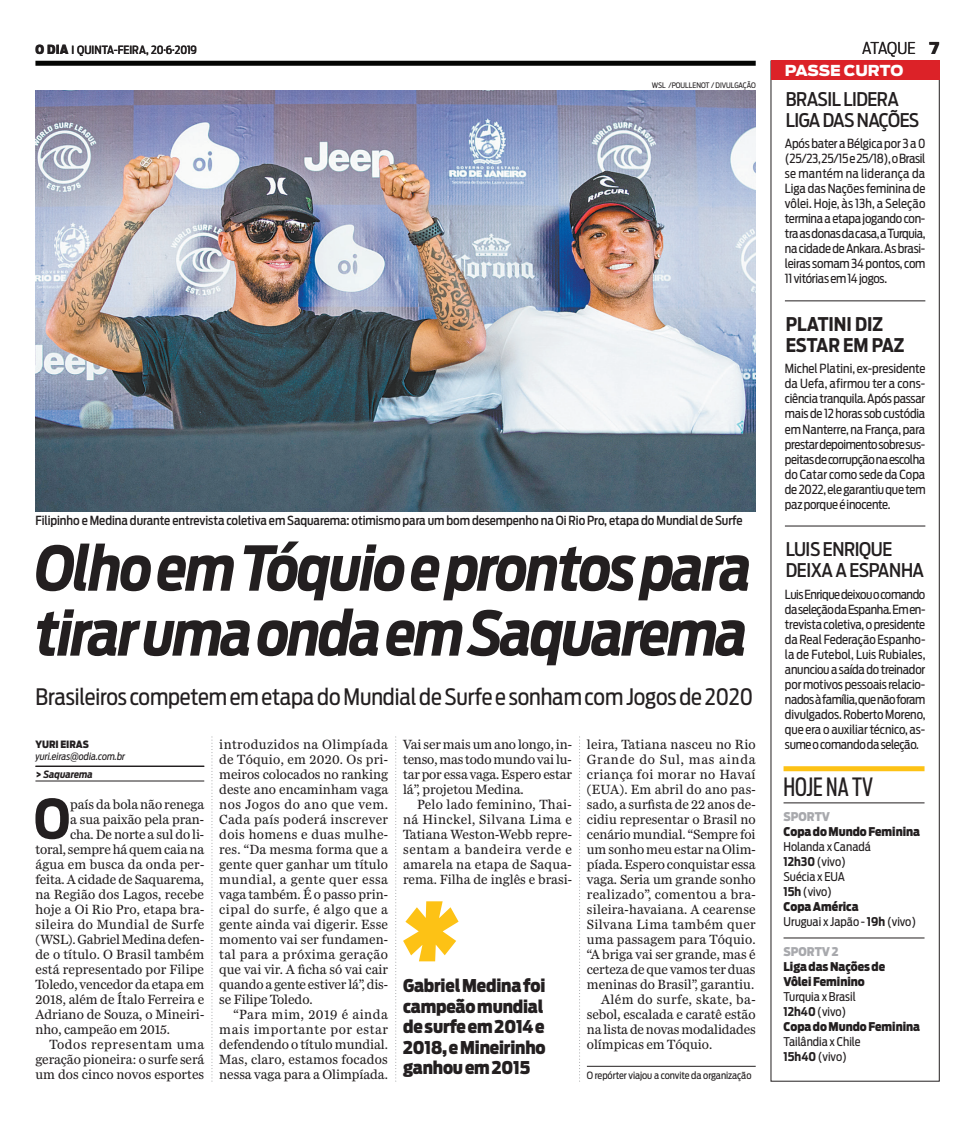
<style>
.page{position:relative;width:975px;height:1124px;background:#fff}
.page>*{position:absolute;margin:0;border:0;box-sizing:border-box;transform-origin:0 0}
.t1{font:italic 700 61.25px/64.9px "Antenna Cond";letter-spacing:-.035em;color:#231f20}
.t2{font:700 54.25px "Antenna Cond";color:#231f20}
.t3{font:25px "Antenna Extra Cond";color:#231f20}
.t4{font:22.5px "Antenna Cond";letter-spacing:-.005em;color:#231f20}
.t5{font:500 18.75px/21.2px "Antenna Cond";letter-spacing:-.025em;color:#231f20}
.t6{font:700 18.75px/21.2px "Antenna Cond";color:#231f20}
.t7{font:900 17.5px/20.5px "Antenna Cond";letter-spacing:-.01em;color:#231f20}
.t8{font:300 16.25px "Antenna Cond";letter-spacing:-.01em;color:#231f20}
.t9{font:900 15px "Antenna";letter-spacing:-.01em;color:#fff}
.t10{font:13.75px/15px "Miller Daily Two";letter-spacing:-.005em;color:#231f20;text-align:justify}
.t11{font:13.75px "Miller Daily Two";letter-spacing:.015em;color:#231f20}
.t12{font:13.75px "Miller Daily Two";letter-spacing:.03em;color:#231f20}
.t13{font:13.75px "Miller Daily Two";letter-spacing:.025em;color:#231f20}
.t14{font:13.75px "Miller Daily Two";letter-spacing:.05em;color:#231f20}
.t15{font:13.75px "Miller Daily Two";letter-spacing:.045em;color:#231f20}
.t16{font:12.5px/15px "Antenna Cond";letter-spacing:-.02em;color:#231f20;text-align:justify}
.t17{font:500 12.5px "Antenna Cond";letter-spacing:-.005em;color:#231f20}
.t18{font:12px/15px "Antenna Cond";color:#231f20}
.t19{font:900 12px/15px "Antenna Cond";color:#231f20}
.t20{font:900 12px "Antenna Cond";color:#a8a9ad}
.t21{font:500 11.25px "Antenna Cond";letter-spacing:-.01em;color:#231f20}
.t22{font:10px "Antenna Cond";letter-spacing:-.005em;color:#231f20}
.t23{font:italic 10px/17.2px "Antenna Cond";color:#231f20}
.t24{font:900 10px "Antenna Cond";color:#231f20}
.t25{font:7.5px "Antenna Cond";letter-spacing:-.005em;color:#231f20}
.s1{font-weight:900;font-size:12.5px}
.s2{font-family:"Antenna";font-weight:900}
.s3{font-weight:900;font-style:normal}
.s4{font-weight:700}
.s5{font-weight:900}
</style>
<div class="page">
<div style="left:35px;top:61px;width:720px;height:5px;background:#040503"></div>
<svg style="left:211px;top:736px;width:2px;height:345px"></svg>
<svg style="left:395px;top:736px;width:2px;height:345px"></svg>
<svg style="left:579px;top:736px;width:1px;height:345px"></svg>
<div style="left:783px;top:766px;width:141px;height:5px;background:#fdc215"></div>
<hr style="left:783px;top:802px;width:141px;height:1px;background:#231f20">
<hr style="left:783px;top:937px;width:141px;height:1px;background:#231f20">
<hr style="left:784px;top:300px;width:141px;height:1px;background:#231f20">
<hr style="left:784px;top:525px;width:141px;height:1px;background:#231f20">
<div style="left:770px;top:61px;width:169px;height:19px;background:#dc2228"></div>
<img style="left:35px;top:91px;width:720px;height:420px">
<svg style="left:403px;top:901px;width:55px;height:60px"></svg>
<hr style="left:35px;top:765px;width:169px;height:1px;background:#231f20">
<hr style="left:35px;top:766px;width:169px;height:1px;background:#231f20">
<hr style="left:35px;top:780px;width:169px;height:1px;background:#231f20">
<hr style="left:587px;top:1065px;width:168px;height:1px;background:#231f20">
<p class="t21" style="left:35px;top:43px;width:163px"><span class="s1">o dia</span> I Quinta-feira, 20.6.2019</p>
<p class="t8" style="left:862px;top:38px;width:79px">ATAQUE <span class="s2">7</span></p>
<p class="t25" style="left:652px;top:81px;width:34px">WSL /Poullen</p>
<p class="t25" style="left:701px;top:81px;width:56px">ot / Divulgação</p>
<p class="t17" style="left:35px;top:512px;width:708px">Filipinho e Medina durante entrevista coletiva em Saquarema: otimismo para um bom desempenho na Oi Rio Pro, etapa do Mundial de Surfe</p>
<h1 class="t1" style="left:35px;top:536px;width:718px">Olho em Tóquio e prontos para tirar uma onda em Saquarema</h1>
<h3 class="t4" style="left:35px;top:683px;width:719px">Brasileiros competem em etapa do Mundial de Surfe e sonham com Jogos de 2020</h3>
<p class="t24" style="left:35px;top:738px;width:55px">YURI EIRAS</p>
<p class="t23" style="left:35px;top:748px;width:91px">yuri.eiras@odia.com.br <span class="s3">&gt;</span> <span class="s4">Saquarema</span></p>
<h2 class="t2" style="left:34px;top:786px;width:38px">O</h2>
<p class="t10" style="left:70px;top:796px;width:136px">país da bola não renega</p>
<p class="t10" style="left:70px;top:811px;width:135px">a sua paixão pela pran-</p>
<p class="t10" style="left:70px;top:826px;width:135px">cha. De norte a sul do li-</p>
<p class="t10" style="left:35px;top:841px;width:170px">toral, sempre há quem caia na</p>
<p class="t11" style="left:35px;top:856px;width:170px">água em busca da onda per-</p>
<p class="t10" style="left:35px;top:871px;width:170px">feita. A cidade de Saquarema,</p>
<p class="t10" style="left:35px;top:886px;width:170px">na Região dos Lagos, recebe</p>
<p class="t10" style="left:35px;top:901px;width:170px">hoje a Oi Rio Pro, etapa bra-</p>
<p class="t13" style="left:35px;top:916px;width:170px">sileira do Mundial de Surfe</p>
<p class="t10" style="left:35px;top:931px;width:170px">(WSL). Gabriel Medina defen-</p>
<p class="t10" style="left:35px;top:946px;width:170px">de o título. O Brasil também</p>
<p class="t10" style="left:35px;top:961px;width:170px">está representado por Filipe</p>
<p class="t10" style="left:35px;top:976px;width:170px">Toledo, vencedor da etapa em</p>
<p class="t10" style="left:35px;top:991px;width:170px">2018, além de Ítalo Ferreira e</p>
<p class="t10" style="left:35px;top:1006px;width:170px">Adriano de Souza, o Mineiri-</p>
<p class="t10" style="left:35px;top:1021px;width:136px">nho, campeão em 2015.</p>
<p class="t15" style="left:50px;top:1036px;width:156px">Todos representam uma</p>
<p class="t10" style="left:35px;top:1051px;width:170px">geração pioneira: o surfe será</p>
<p class="t10" style="left:35px;top:1066px;width:170px">um dos cinco novos esportes</p>
<p class="t10" style="left:219px;top:736px;width:170px">introduzidos na Olimpíada de Tóquio, em 2020. Os pri&shy;meiros colocados no ranking deste ano encaminham vaga nos Jogos do ano que vem.<br>Cada país poderá inscrever dois homens e duas mulhe&shy;res. “Da mesma forma que a gente quer ganhar um título mundial, a gente quer essa vaga também. É o passo prin&shy;cipal do surfe, é algo que a gente ainda vai digerir. Esse momento vai ser fundamen&shy;tal para a próxima geração que vai vir. A ficha só vai cair quando a gente estiver lá”, dis&shy;se Filipe Toledo.</p>
<p class="t10" style="left:219px;top:1006px;width:170px;text-indent:14px">“Para mim, 2019 é ainda mais importante por estar defendendo o título mundial.<br>Mas, claro, estamos focados nessa vaga para a Olimpíada.</p>
<p class="t10" style="left:403px;top:736px;width:170px">Vai ser mais um ano longo, in&shy;tenso, mas todo mundo vai lu&shy;tar por essa vaga. Espero estar lá”, projetou Medina.</p>
<p class="t10" style="left:403px;top:796px;width:170px;text-indent:14px">Pelo lado feminino, Thai&shy;ná Hinckel, Silvana Lima e Tatiana Weston-Webb repre&shy;sentam a bandeira verde e amarela na etapa de Saqua&shy;rema. Filha de inglês e brasi-</p>
<p class="t7" style="left:403px;top:975px;width:144px">Gabriel Medina foi campeão mundial de surfe em 2014 e<br>2018, e Mineirinho ganhou em 2015</p>
<p class="t11" style="left:587px;top:736px;width:170px">leira, Tatiana nasceu no Rio</p>
<p class="t14" style="left:587px;top:751px;width:170px">Grande do Sul, mas ainda</p>
<p class="t12" style="left:587px;top:766px;width:170px">criança foi morar no Havaí</p>
<p class="t10" style="left:587px;top:781px;width:170px">(EUA). Em abril do ano pas-</p>
<p class="t10" style="left:587px;top:796px;width:170px">sado, a surfista de 22 anos de-</p>
<p class="t10" style="left:587px;top:811px;width:170px">cidiu representar o Brasil no</p>
<p class="t10" style="left:587px;top:826px;width:170px">cenário mundial. “Sempre foi</p>
<p class="t10" style="left:587px;top:841px;width:170px">um sonho meu estar na Olim-</p>
<p class="t10" style="left:587px;top:856px;width:170px">píada. Espero conquistar essa</p>
<p class="t10" style="left:587px;top:871px;width:170px">vaga. Seria um grande sonho</p>
<p class="t13" style="left:587px;top:886px;width:170px">realizado”, comentou a bra-</p>
<p class="t11" style="left:587px;top:901px;width:170px">sileira-havaiana. A cearense</p>
<p class="t12" style="left:587px;top:916px;width:170px">Silvana Lima também quer</p>
<p class="t10" style="left:587px;top:931px;width:170px">uma passagem para Tóquio.</p>
<p class="t10" style="left:587px;top:946px;width:170px">“A briga vai ser grande, mas é</p>
<p class="t10" style="left:587px;top:961px;width:170px">certeza de que vamos ter duas</p>
<p class="t10" style="left:587px;top:976px;width:169px">meninas do Brasil”, garantiu.</p>
<p class="t12" style="left:601px;top:991px;width:156px">Além do surfe, skate, ba-</p>
<p class="t10" style="left:587px;top:1006px;width:170px">sebol, escalada e caratê estão</p>
<p class="t10" style="left:587px;top:1021px;width:170px">na lista de novas modalidades</p>
<p class="t10" style="left:587px;top:1036px;width:127px">olímpicas em Tóquio.</p>
<p class="t22" style="left:587px;top:1069px;width:166px">O repórter viajou a convite da organização</p>
<p class="t9" style="left:784px;top:62px;width:120px">PASSE CURTO</p>
<h3 class="t5" style="left:785px;top:88px;width:135px">BRASIL LIDERA<br>LIGA DAS NAÇÕES</h3>
<p class="t16" style="left:784px;top:136px;width:142px">Após bater a Bélgica por 3 a 0 (25/23, 25/15 e 25/18), o Brasil se mantém na liderança da Liga das Nações feminina de vôlei. Hoje, às 13h, a Seleção termina a etapa jogando con&shy;tra as donas da casa, a Turquia, na cidade de Ankara. As brasi&shy;leiras somam 34 pontos, com 11 vitórias em 14 jogos.</p>
<h3 class="t6" style="left:785px;top:313px;width:120px">PLATINI DIZ<br>ESTAR EM PAZ</h3>
<p class="t16" style="left:784px;top:361px;width:142px">Michel Platini, ex-presidente da Uefa, afirmou ter a cons&shy;ciência tranquila. Após passar mais de 12 horas sob custódia em Nanterre, na França, para prestar depoimento sobre sus&shy;peitas de corrupção na escolha do Catar como sede da Copa de 2022, ele garantiu que tem paz porque é inocente.</p>
<h3 class="t5" style="left:785px;top:538px;width:139px">LUIS ENRIQUE<br>DEIXA A ESPAN HA</h3>
<p class="t16" style="left:784px;top:586px;width:142px">Luis Enrique deixou o comando da seleção da Espanha. Em en&shy;trevista coletiva, o presidente da Real Federação Espanho&shy;la de Futebol, Luis Rubiales, anunciou a saída do treinador por motivos pessoais relacio&shy;nados à família, que não foram divulgados. Roberto Moreno, que era o auxiliar técnico, as&shy;sume o comando da seleção.</p>
<h3 class="t3" style="left:783px;top:772px;width:91px">HOJE NA TV</h3>
<p class="t20" style="left:783px;top:809px;width:48px">SPORTV</p>
<p class="t19" style="left:783px;top:823px;width:138px">Copa do Mundo Feminina</p>
<p class="t18" style="left:783px;top:838px;width:134px">Holanda x Canadá<br><span class="s4">12h30</span>(vivo)<br>Suécia x EUA<br><span class="s4">15h</span>(vivo)<br><span class="s5">Copa América<br></span>Uruguai x Japão - <span class="s4">19h</span> (vivo)</p>
<p class="t20" style="left:783px;top:944px;width:57px">SPORTV 2</p>
<p class="t19" style="left:783px;top:958px;width:103px">Liga das Nações de<br>Vôlei Feminino</p>
<p class="t18" style="left:783px;top:988px;width:138px">Turquia x Brasil<br><span class="s4">12h40</span>(vivo)<br><span class="s5">Copa do Mundo Feminina</span></p>
<p class="t18" style="left:783px;top:1033px;width:78px">Tailândia x Chile<br><span class="s4">15h40</span>(vivo)</p>
</div>
